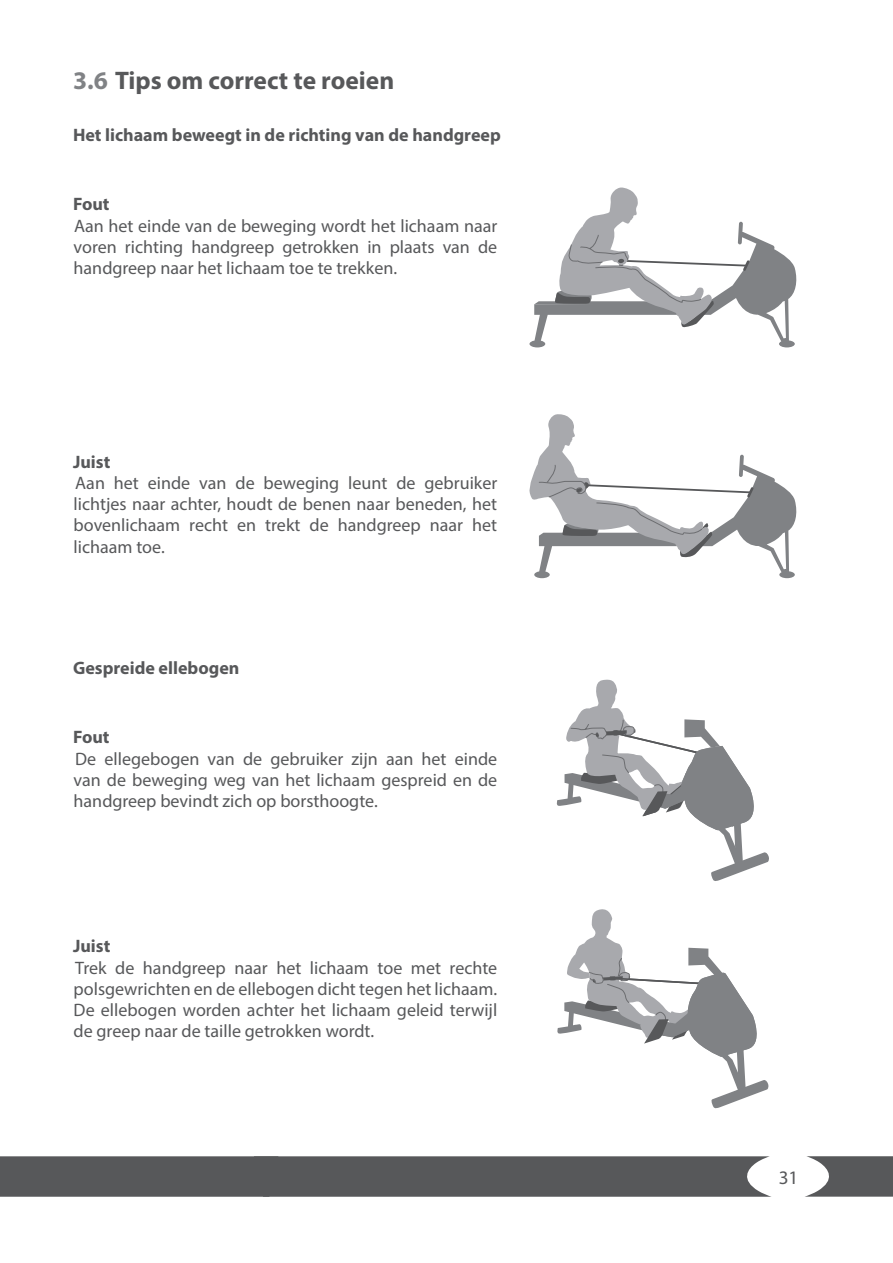
<style>
.page{position:relative;width:893px;height:1263px;background:#fff}
.page>*{position:absolute;margin:0;border:0;box-sizing:border-box;transform-origin:0 0}
.t1{font:700 25.5px "Myriad Pro";color:#57585a}
.t2{font:19.2px "Myriad Pro";color:#57585a}
.t3{font:18px/21.1px "Myriad Pro";color:#57585a;text-align:justify}
.Fließtext_Fett{font:700 18px "Myriad Pro";color:#57585a}
.s1{color:#808285}
</style>
<div class="page">
<svg style="left:529px;top:188px;width:267px;height:159px"></svg>
<svg style="left:557px;top:680px;width:212px;height:201px"></svg>
<svg style="left:557px;top:909px;width:211px;height:199px"></svg>
<svg style="left:529px;top:414px;width:267px;height:164px"></svg>
<svg style="left:805px;top:1156px;width:88px;height:41px"></svg>
<svg style="left:0;top:1156px;width:771px;height:41px;background:#5d5e5f"></svg>
<p class="t1" style="left:73px;top:64px;width:323px"><span class="s1">3.6</span> Tips om correct te roeien</p>
<p class="Fließtext_Fett" style="left:73px;top:123px;width:429px">Het lichaam beweegt in de richting van de handgreep</p>
<p class="Fließtext_Fett" style="left:73px;top:193px;width:38px">Fout</p>
<p class="t3" style="left:74px;top:215px;width:425px">Aan het einde van de beweging wordt het lichaam naar voren richting handgreep getrokken in plaats van de handgreep naar het lichaam toe te trekken.</p>
<p class="Fließtext_Fett" style="left:73px;top:450px;width:39px">Juist</p>
<p class="t3" style="left:74px;top:472px;width:425px">Aan het einde van de beweging leunt de gebruiker lichtjes naar achter, houdt de benen naar beneden, het bovenlichaam recht en trekt de handgreep naar het lichaam toe.</p>
<p class="Fließtext_Fett" style="left:73px;top:656px;width:168px">Gespreide ellebogen</p>
<p class="Fließtext_Fett" style="left:73px;top:726px;width:38px">Fout</p>
<p class="t3" style="left:74px;top:748px;width:425px">De ellegebogen van de gebruiker zijn aan het einde van de beweging weg van het lichaam gespreid en de handgreep bevindt zich op borsthoogte.</p>
<p class="Fließtext_Fett" style="left:73px;top:935px;width:39px">Juist</p>
<p class="t3" style="left:74px;top:957px;width:425px">Trek de handgreep naar het lichaam toe met rechte polsgewrichten en de ellebogen dicht tegen het lichaam.<br>De ellebogen worden achter het lichaam geleid terwijl de greep naar de taille getrokken wordt.</p>
<p class="t2" style="left:779px;top:1166px;width:21px">31</p>
</div>
